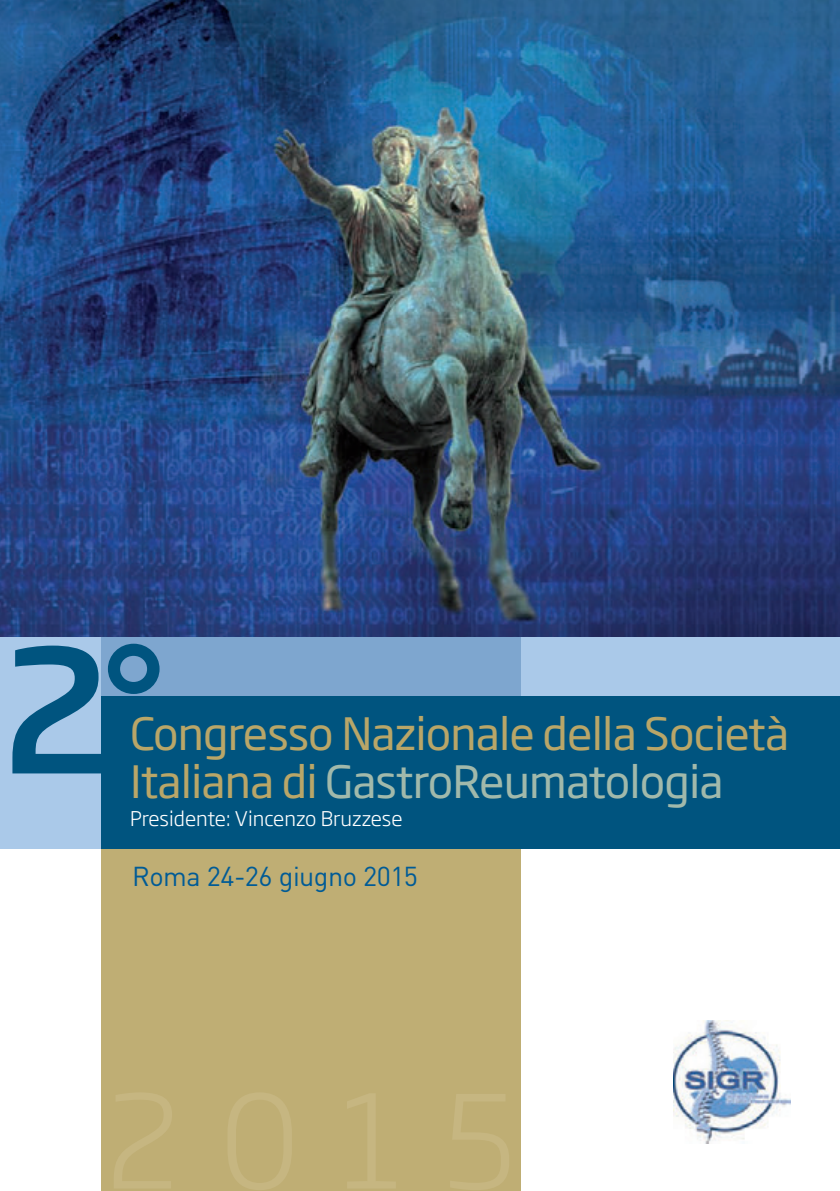
<style>
.page{position:relative;width:840px;height:1191px;background:#fff}
.page>*{position:absolute;margin:0;border:0;box-sizing:border-box;transform-origin:0 0}
.t1{font:44px/48px "Soho Gothic Pro";letter-spacing:-.02em;color:#b9a668}
.t2{font:27px "DIN";letter-spacing:-.02em;color:#005b96}
.t3{font:300 20px "Soho Gothic Pro";color:#fff}
.s1{color:#a1b9ab}
</style>
<div class="page">
<div style="left:0;top:514px;width:839px;height:334px;background:#aac9e9"></div>
<div style="left:101px;top:697px;width:420px;height:494px;background:#bfae74"></div>
<hr style="left:0;top:0;width:1px;height:1191px;background:#bfae74">
<div style="left:101px;top:633px;width:420px;height:80px;background:#7ea6cf"></div>
<div style="left:101px;top:696px;width:738px;height:153px;background:#00547f"></div>
<hr style="left:0;top:636px;width:1px;height:213px;background:#00547f">
<svg style="left:12px;top:643px;width:147px;height:130px"></svg>
<img style="left:673px;top:1020px;width:116px;height:123px">
<img style="left:0;top:0;width:839px;height:637px">
<p class="t1" style="left:130px;top:713px;width:660px">Congresso Nazionale della Società<br>Italiana di <span class="s1">GastroReumatologia</span></p>
<p class="t3" style="left:130px;top:811px;width:274px">Presidente: Vincenzo Bruzzese</p>
<p class="t2" style="left:132px;top:861px;width:287px">Roma 24-26 giugno 2015</p>
</div>
